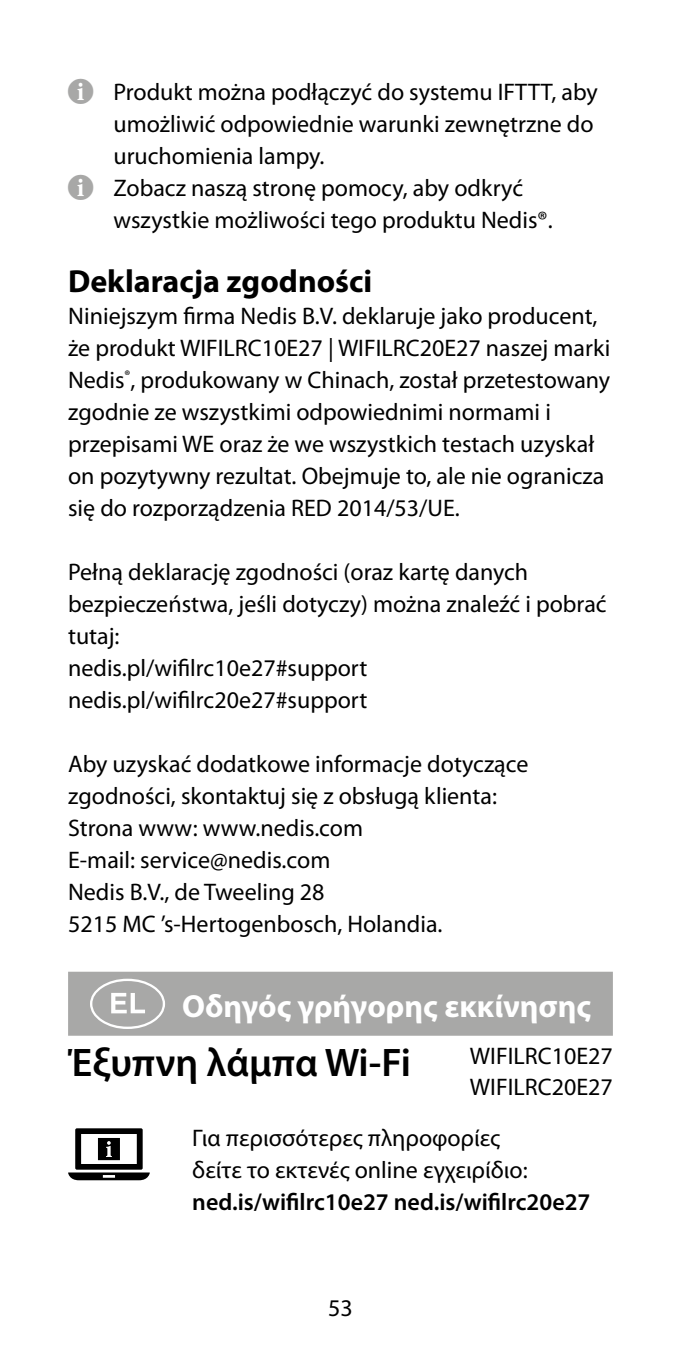
<style>
.page{position:relative;width:681px;height:1361px;background:#fff}
.page>*{position:absolute;margin:0;border:0;box-sizing:border-box;transform-origin:0 0}
.t1{font:72px "manualise countrycodes";color:#fff}
.t2{font:600 40px "Myriad Pro";color:#000}
.t3{font:700 32px "Myriad Pro";color:#fff}
.t4{font:700 32px "Myriad Pro";color:#000}
.t5{font:24px/32px "Myriad Pro";color:#000}
.t6{font:600 24px "Myriad Pro";color:#000}
.s1{color:#a8a8a7}
</style>
<div class="page">
<div style="left:68px;top:971px;width:544px;height:64px;background:#a8a8a7"></div>
<svg style="left:68px;top:1128px;width:82px;height:52px"></svg>
<p class="t5" style="left:113px;top:76px;width:485px;text-indent:-45px"><span class="s1">✔</span> Produkt można podłączyć do systemu IFTTT, aby umożliwić odpowiednie warunki zewnętrzne do uruchomienia lampy.</p>
<p class="t5" style="left:113px;top:172px;width:440px;text-indent:-45px"><span class="s1">✔</span> Zobacz naszą stronę pomocy, aby odkryć wszystkie możliwości tego produktu Nedis®.</p>
<h3 class="t4" style="left:68px;top:260px;width:306px">Deklaracja zgodności</h3>
<p class="t5" style="left:68px;top:300px;width:543px">Niniejszym firma Nedis B.V. deklaruje jako producent, że produkt WIFILRC10E27 | WIFILRC20E27 naszej marki Nedis<sup>®</sup>, produkowany w Chinach, został przetestowany zgodnie ze wszystkimi odpowiednimi normami i przepisami WE oraz że we wszystkich testach uzyskał on pozytywny rezultat. Obejmuje to, ale nie ogranicza się do rozporządzenia RED 2014/53/UE.</p>
<p class="t5" style="left:68px;top:556px;width:540px">Pełną deklarację zgodności (oraz kartę danych bezpieczeństwa, jeśli dotyczy) można znaleźć i pobrać tutaj:<br>nedis.pl/wifilrc10e27#support nedis.pl/wifilrc20e27#support</p>
<p class="t5" style="left:68px;top:748px;width:461px">Aby uzyskać dodatkowe informacje dotyczące zgodności, skontaktuj się z obsługą klienta:<br>Strona www: www.nedis.com<br>E-mail: service@nedis.com<br>Nedis B.V., de Tweeling 28<br>5215 MC ’s-Hertogenbosch, Holandia.</p>
<h1 class="t1" style="left:79px;top:962px;width:98px">x</h1>
<h3 class="t3" style="left:182px;top:985px;width:410px">Οδηγός γρήγορης εκκίνησης</h3>
<h2 class="t2" style="left:68px;top:1037px;width:344px">Έξυπνη λάμπα Wi-Fi</h2>
<p class="t5" style="left:470px;top:1040px;width:144px;line-height:30.8px">WIFILRC10E27<br>WIFILRC20E27</p>
<p class="t5" style="left:192px;top:1122px;width:337px">Για περισσότερες πληροφορίες δείτε το εκτενές online εγχειρίδιο:</p>
<p class="t6" style="left:192px;top:1187px;width:399px">ned.is/wifilrc10e27 ned.is/wifilrc20e27</p>
<p class="t5" style="left:328px;top:1292px;width:26px">53</p>
</div>
